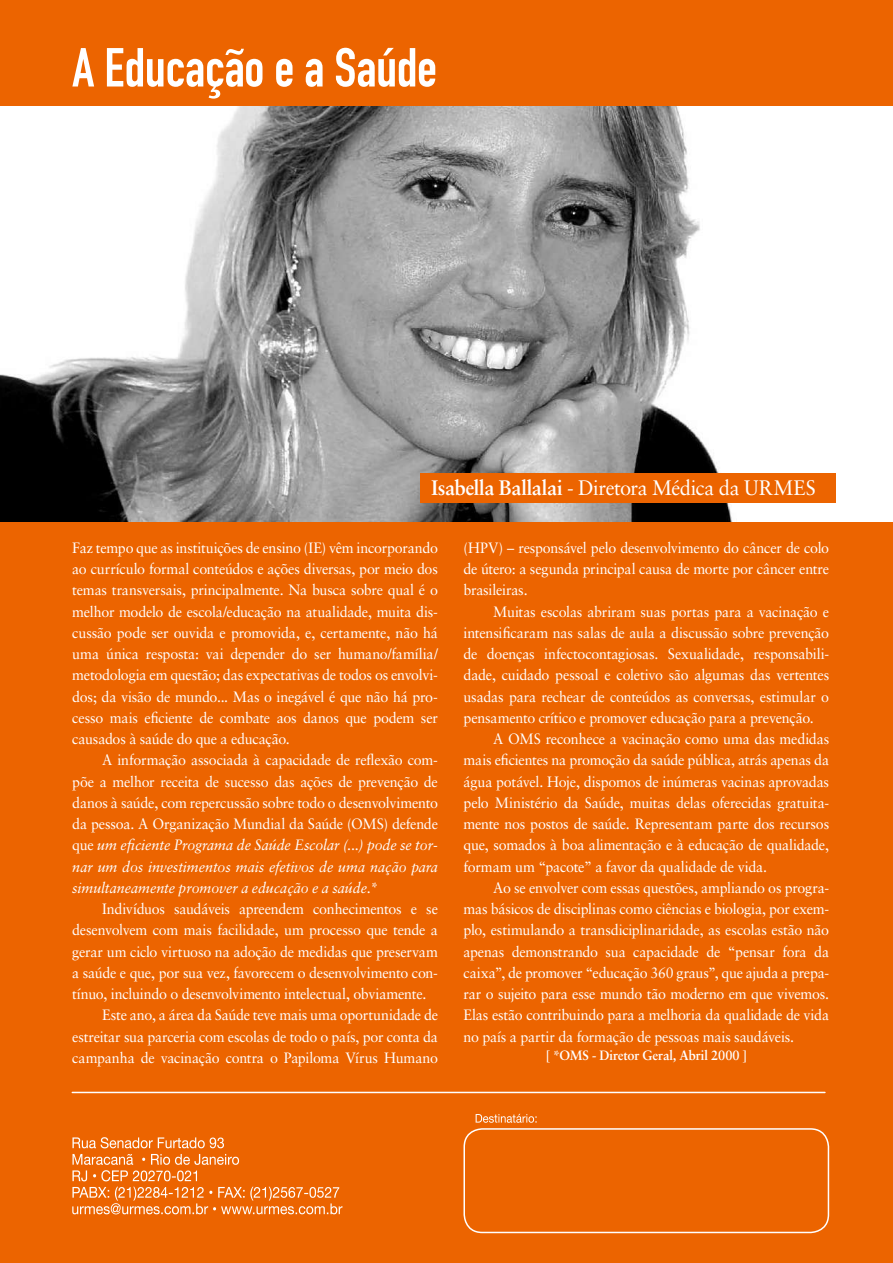
<style>
.page{position:relative;width:893px;height:1263px;background:#fff}
.page>*{position:absolute;margin:0;border:0;box-sizing:border-box;transform-origin:0 0}
.t1{font:54px "DIN Engschrift Std";letter-spacing:-.005em;color:#fff}
.t2{font:21px "Sabon LT Std";letter-spacing:-.02em;color:#fff;scale:.95 1}
.t3{font:15px/21.3px "Sabon LT Std";letter-spacing:-.015em;color:#fff;text-align:justify;scale:.95 1}
.t4{font:700 13.5px "Sabon LT Std";color:#fff;scale:.95 1}
.s1{font-weight:700}
.s2{font-style:italic}
</style>
<div class="page">
<img style="left:0;top:106px;width:811px;height:416px">
<div style="left:420px;top:473px;width:416px;height:29px;background:#ec6400"></div>
<div style="left:0;top:0;width:893px;height:106px;background:#ec6400"></div>
<div style="left:0;top:522px;width:893px;height:741px;background:#ec6400"></div>
<svg style="left:476px;top:1114px;width:61px;height:9px"></svg>
<svg style="left:72px;top:1187px;width:270px;height:27px"></svg>
<svg style="left:72px;top:1154px;width:167px;height:27px"></svg>
<svg style="left:72px;top:1137px;width:152px;height:11px"></svg>
<div style="left:463px;top:1128px;width:366px;height:105px;border:2px solid #fff;border-radius:18px"></div>
<hr style="left:72px;top:1092px;width:753px;height:1px;background:#fff">
<h1 class="t1" style="left:72px;top:36px;width:366px">A Educação e a Saúde</h1>
<h2 class="t2" style="left:432px;top:475px;width:406px"><span class="s1">Isabella Ballalai</span> - Diretora Médica da URMES</h2>
<p class="t3" style="left:72px;top:537px;width:386px">Faz tempo que as instituições de ensino (IE) vêm incorporando ao currículo formal conteúdos e ações diversas, por meio dos temas transversais, principalmente. Na busca sobre qual é o melhor modelo de escola/educação na atualidade, muita dis&shy;cussão pode ser ouvida e promovida, e, certamente, não há uma única resposta: vai depender do ser humano/família/ metodologia em questão; das expectativas de todos os envolvi&shy;dos; da visão de mundo... Mas o inegável é que não há pro&shy;cesso mais eficiente de combate aos danos que podem ser causados à saúde do que a educação.</p>
<p class="t3" style="left:72px;top:749px;width:386px;text-indent:30px">A informação associada à capacidade de reflexão com&shy;põe a melhor receita de sucesso das ações de prevenção de danos à saúde, com repercussão sobre todo o desenvolvimento da pessoa. A Organização Mundial da Saúde (OMS) defende que <span class="s2">um eficiente Programa de Saúde Escolar (...) pode se tor&shy;nar um dos investimentos mais efetivos de uma nação para simultaneamente promover a educação e a saúde.*</span></p>
<p class="t3" style="left:102px;top:898px;width:355px">Indivíduos saudáveis apreendem conhecimentos e se</p>
<p class="t3" style="left:72px;top:919px;width:386px">desenvolvem com mais facilidade, um processo que tende a</p>
<p class="t3" style="left:72px;top:941px;width:386px">gerar um ciclo virtuoso na adoção de medidas que preservam</p>
<p class="t3" style="left:72px;top:962px;width:386px">a saúde e que, por sua vez, favorecem o desenvolvimento con-</p>
<p class="t3" style="left:72px;top:983px;width:374px">tínuo, incluindo o desenvolvimento intelectual, obviamente.</p>
<p class="t3" style="left:102px;top:1004px;width:355px">Este ano, a área da Saúde teve mais uma oportunidade de</p>
<p class="t3" style="left:72px;top:1026px;width:386px">estreitar sua parceria com escolas de todo o país, por conta da</p>
<p class="t3" style="left:72px;top:1047px;width:386px">campanha de vacinação contra o Papiloma Vírus Humano</p>
<p class="t3" style="left:463px;top:537px;width:386px">(HPV) – responsável pelo desenvolvimento do câncer de colo de útero: a segunda principal causa de morte por câncer entre brasileiras.</p>
<p class="t3" style="left:463px;top:601px;width:386px;text-indent:30px">Muitas escolas abriram suas portas para a vacinação e intensificaram nas salas de aula a discussão sobre prevenção de doenças infectocontagiosas. Sexualidade, responsabili&shy;dade, cuidado pessoal e coletivo são algumas das vertentes usadas para rechear de conteúdos as conversas, estimular o pensamento crítico e promover educação para a prevenção.</p>
<p class="t3" style="left:463px;top:728px;width:386px;text-indent:30px">A OMS reconhece a vacinação como uma das medidas mais eficientes na promoção da saúde pública, atrás apenas da água potável. Hoje, dispomos de inúmeras vacinas aprovadas pelo Ministério da Saúde, muitas delas oferecidas gratuita&shy;mente nos postos de saúde. Representam parte dos recursos que, somados à boa alimentação e à educação de qualidade, formam um “pacote” a favor da qualidade de vida.</p>
<p class="t3" style="left:463px;top:877px;width:386px;text-indent:30px">Ao se envolver com essas questões, ampliando os progra&shy;mas básicos de disciplinas como ciências e biologia, por exem&shy;plo, estimulando a transdiciplinaridade, as escolas estão não apenas demonstrando sua capacidade de “pensar fora da caixa”, de promover “educação 360 graus”, que ajuda a prepa&shy;rar o sujeito para esse mundo tão moderno em que vivemos.<br>Elas estão contribuindo para a melhoria da qualidade de vida no país a partir da formação de pessoas mais saudáveis.</p>
<p class="t4" style="left:546px;top:1047px;width:213px">[ *OMS - Diretor Geral, Abril 2000 ]</p>
</div>
